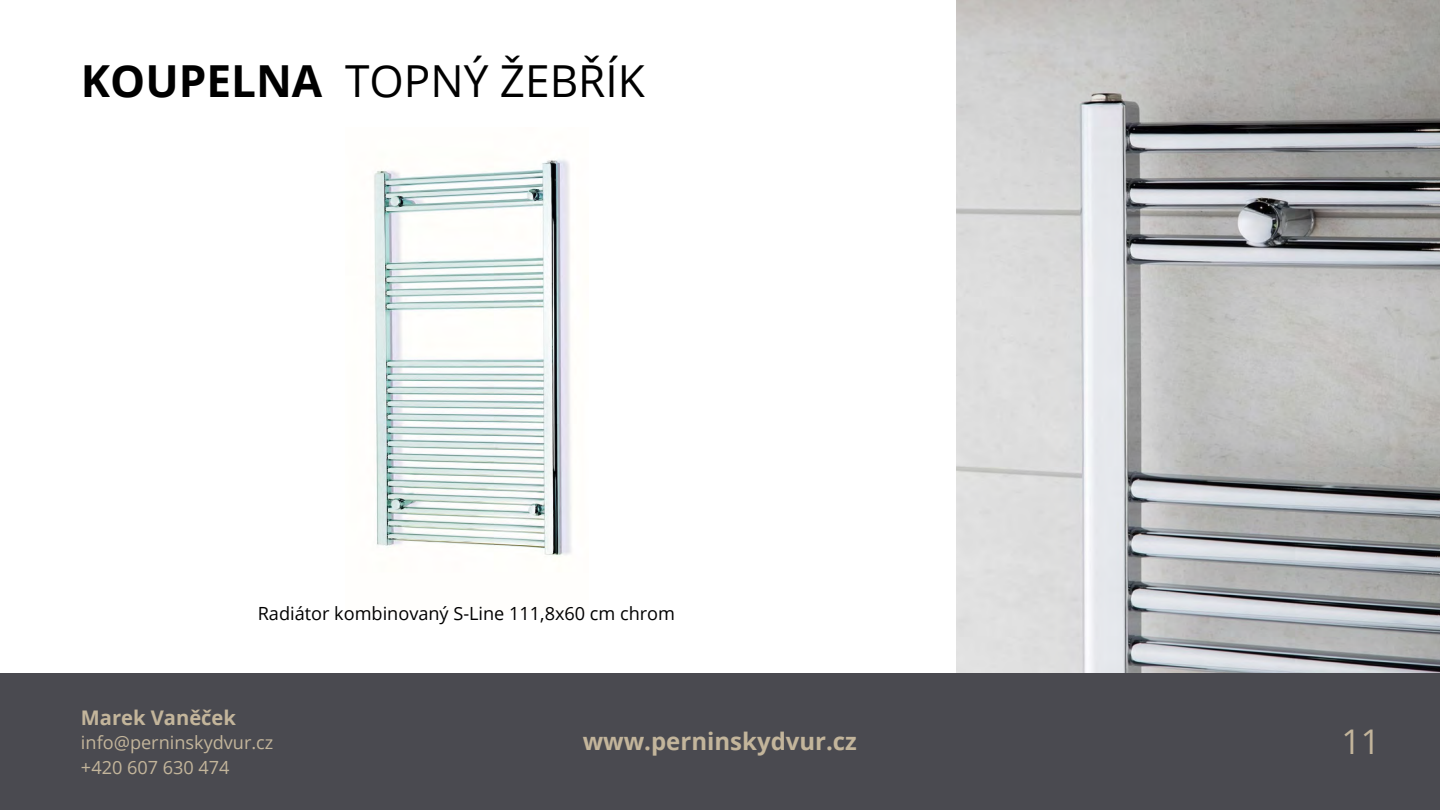
<style>
.page{position:relative;width:1440px;height:810px;background:#fff}
.page>*{position:absolute;margin:0;border:0;box-sizing:border-box;transform-origin:0 0}
.t1{font:44.2px "Open Sans";color:#000}
.t2{font:34px "Open Sans";color:#c3b59b}
.t3{font:700 24px "Open Sans";color:#c3b59b}
.t4{font:700 20.2px "Open Sans";color:#c3b59b}
.t5{font:18.1px "Open Sans";color:#000}
.t6{font:18.1px "Open Sans";color:#c3b59b}
.s1{font-weight:700}
</style>
<div class="page">
<img style="left:374px;top:159px;width:198px;height:397px">
<img style="left:956px;top:0;width:484px;height:673px">
<div style="left:0;top:673px;width:1440px;height:137px;background:#4a4a50"></div>
<p class="t1" style="left:81px;top:50px;width:565px"><span class="s1">KOUPELNA</span> TOPNÝ ŽEBŘÍK</p>
<p class="t5" style="left:258px;top:601px;width:419px">Radiátor kombinovaný S-Line 111,8x60 cm chrom</p>
<p class="t4" style="left:81px;top:703px;width:157px">Marek Vaněček</p>
<p class="t6" style="left:81px;top:730px;width:194px">info@perninskydvur.cz</p>
<p class="t6" style="left:81px;top:755px;width:150px">+420 607 630 474</p>
<p class="t3" style="left:583px;top:724px;width:276px">www.perninskydvur.cz</p>
<p class="t2" style="left:1341px;top:718px;width:40px">11</p>
</div>
